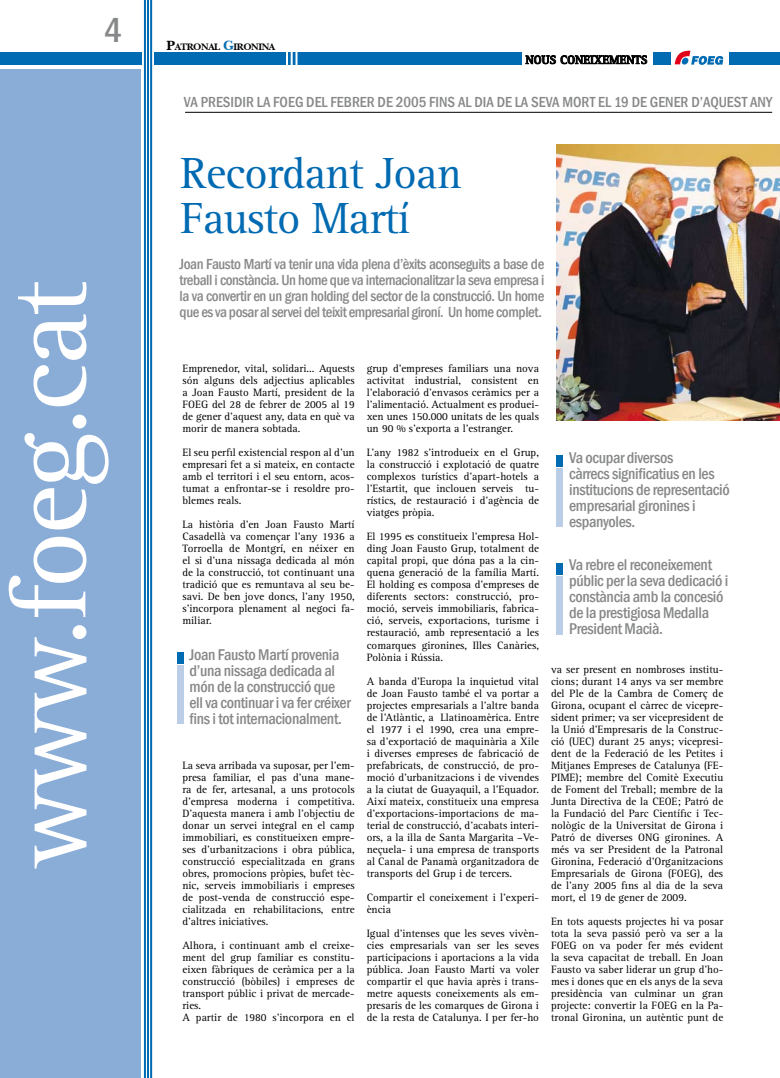
<style>
.page{position:relative;width:780px;height:1078px;background:#fff}
.page>*{position:absolute;margin:0;border:0;box-sizing:border-box;transform-origin:0 0}
.t1{font:110.3px "Rotis Serif";letter-spacing:-.03em;color:#fff}
.t2{font:45px/45px "Rotis Serif";letter-spacing:-.02em;color:#006ab2}
.t3{font:500 condensed 16px/16px "Franklin Gothic";letter-spacing:-.02em;color:#878889}
.t4{font:500 condensed 15px/16px "Franklin Gothic";color:#878889;text-align:justify}
.t5{font:700 12px "Rotis Serif";letter-spacing:.01em;color:#000}
.t6{font:11px/12px "Rotis Serif";color:#000;text-align:justify}
.t7{font:9.8px "New BAS Kbold";letter-spacing:-.045em;color:#000}
.s1{font-size:14px}
.s2{font-size:14px;color:#006ab2}
</style>
<div class="page">
<div style="left:0;top:69px;width:141px;height:1008px;background:#8aadd7"></div>
<div style="left:155px;top:52px;width:516px;height:12px;background:#006ab2"></div>
<svg style="left:674px;top:50px;width:49px;height:15px"></svg>
<div style="left:729px;top:52px;width:51px;height:12px;background:#006ab2"></div>
<hr style="left:286px;top:47px;width:2px;height:28px;background:#fff">
<hr style="left:291px;top:47px;width:2px;height:28px;background:#fff">
<hr style="left:295px;top:47px;width:2px;height:28px;background:#fff">
<hr style="left:144px;top:0;width:2px;height:1077px;background:#006ab2">
<hr style="left:147px;top:0;width:2px;height:1077px;background:#006ab2">
<hr style="left:150px;top:0;width:2px;height:1077px;background:#006ab2">
<div style="left:0;top:52px;width:141px;height:12px;background:#006ab2"></div>
<div style="left:522px;top:50px;width:130px;height:17px;background:#fff"></div>
<svg style="left:525px;top:55px;width:122px;height:10px"></svg>
<hr style="left:185px;top:112px;width:587px;height:1px;background:#000">
<img style="left:556px;top:144px;width:224px;height:276px">
<div style="left:556px;top:455px;width:7px;height:12px;background:#006ab2"></div>
<div style="left:556px;top:468px;width:7px;height:58px;background:#bccee7"></div>
<div style="left:177px;top:652px;width:7px;height:11px;background:#006ab2"></div>
<div style="left:177px;top:665px;width:6px;height:58px;background:#bccee7"></div>
<div style="left:556px;top:563px;width:7px;height:11px;background:#006ab2"></div>
<div style="left:556px;top:575px;width:7px;height:59px;background:#bccee7"></div>
<h1 class="t1" style="left:-14px;top:868px;width:589px;rotate:-90deg">www.foeg.cat</h1>
<p class="t7" style="left:166px;top:41px;width:110px"><span class="s1">P</span>ATRONAL <span class="s2">G</span>IRONINA</p>
<p class="t5" style="left:525px;top:53px;width:123px">NOUS CONEIXEMENTS</p>
<h3 class="t4" style="left:184px;top:93px;width:589px">VA PRESIDIR LA FOEG DEL FEBRER DE 2005 FINS AL DIA DE LA SEVA MORT EL 19 DE GENER D’AQUEST ANY</h3>
<h2 class="t2" style="left:180px;top:152px;width:283px">Recordant Joan<br>Fausto Martí</h2>
<p class="t4" style="left:180px;top:255px;width:366px">Joan Fausto Martí va tenir una vida plena d’èxits aconseguits a base de treball i constància. Un home que va internacionalitzar la seva empresa i la va convertir en un gran holding del sector de la construcció. Un home que es va posar al servei del teixit empresarial gironí. Un home complet.</p>
<p class="t6" style="left:182px;top:363px;width:174px">Emprenedor, vital, solidari... Aquests són alguns dels adjectius aplicables a Joan Fausto Martí, president de la FOEG del 28 de febrer de 2005 al 19 de gener d’aquest any, data en què va morir de manera sobtada.</p>
<p class="t6" style="left:182px;top:447px;width:174px">El seu perfil existencial respon al d’un empresari fet a si mateix, en contacte amb el territori i el seu entorn, acos&shy;tumat a enfrontar-se i resoldre pro&shy;blemes reals.</p>
<p class="t6" style="left:182px;top:519px;width:174px">La història d’en Joan Fausto Martí Casadellà va començar l’any 1936 a Torroella de Montgrí, en néixer en el si d’una nissaga dedicada al món de la construcció, tot continuant una tradició que es remuntava al seu be&shy;savi. De ben jove doncs, l’any 1950, s’incorpora plenament al negoci fa&shy;miliar.</p>
<h3 class="t3" style="left:189px;top:646px;width:163px">Joan Fausto Martí provenia d’una nissaga dedicada al món de la construcció que ell va continuar i va fer créixer fins i tot internacionalment.</h3>
<p class="t6" style="left:182px;top:759px;width:174px">La seva arribada va suposar, per l’em&shy;presa familiar, el pas d’una mane&shy;ra de fer, artesanal, a uns protocols d’empresa moderna i competitiva.<br>D’aquesta manera i amb l’objectiu de donar un servei integral en el camp immobiliari, es constitueixen empre&shy;ses d’urbanitzacions i obra pública, construcció especialitzada en grans obres, promocions pròpies, bufet tèc&shy;nic, serveis immobiliaris i empreses de post-venda de construcció espe&shy;cialitzada en rehabilitacions, entre d’altres iniciatives.</p>
<p class="t6" style="left:182px;top:939px;width:174px;text-align:left">Alhora, i continuant amb el creixe&shy;ment del grup familiar es constitu&shy;eixen fàbriques de ceràmica per a la construcció (bòbiles) i empreses de transport públic i privat de mercade&shy;ries.<br>A partir de 1980 s’incorpora en el</p>
<p class="t6" style="left:367px;top:363px;width:174px">grup d’empreses familiars una nova activitat industrial, consistent en l’elaboració d’envasos ceràmics per a l’alimentació. Actualment es produei&shy;xen unes 150.000 unitats de les quals un 90 % s’exporta a l’estranger.</p>
<p class="t6" style="left:367px;top:447px;width:174px">L’any 1982 s’introdueix en el Grup, la construcció i explotació de quatre complexos turístics d’apart-hotels a l’Estartit, que inclouen serveis tu&shy;rístics, de restauració i d’agència de viatges pròpia.</p>
<p class="t6" style="left:367px;top:531px;width:174px">El 1995 es constitueix l’empresa Hol&shy;ding Joan Fausto Grup, totalment de capital propi, que dóna pas a la cin&shy;quena generació de la família Martí.<br>El holding es composa d’empreses de diferents sectors: construcció, pro&shy;moció, serveis immobiliaris, fabrica&shy;ció, serveis, exportacions, turisme i restauració, amb representació a les comarques gironines, Illes Canàries, Polònia i Rússia.</p>
<p class="t6" style="left:367px;top:675px;width:174px">A banda d’Europa la inquietud vital de Joan Fausto també el va portar a projectes empresarials a l’altre banda de l’Atlàntic, a Llatinoamèrica. Entre el 1977 i el 1990, crea una empre&shy;sa d’exportació de maquinària a Xile i diverses empreses de fabricació de prefabricats, de construcció, de pro&shy;moció d’urbanitzacions i de vivendes a la ciutat de Guayaquil, a l’Equador.<br>Així mateix, constitueix una empresa d’exportacions-importacions de ma&shy;terial de construcció, d’acabats interi&shy;ors, a la illa de Santa Margarita –Ve&shy;neçuela- i una empresa de transports al Canal de Panamà organitzadora de transports del Grup i de tercers.</p>
<p class="t6" style="left:367px;top:891px;width:174px">Compartir el coneixement i l’experi&shy;ència</p>
<p class="t6" style="left:367px;top:927px;width:174px">Igual d’intenses que les seves vivèn&shy;cies empresarials van ser les seves participacions i aportacions a la vida pública. Joan Fausto Martí va voler compartir el que havia après i trans&shy;metre aquests coneixements als em&shy;presaris de les comarques de Girona i de la resta de Catalunya. I per fer-ho</p>
<h3 class="t3" style="left:569px;top:449px;width:162px">Va ocupar diversos<br>càrrecs significatius en les institucions de representació empresarial gironines i espanyoles.</h3>
<h3 class="t3" style="left:569px;top:557px;width:161px">Va rebre el reconeixement públic per la seva dedicació i constància amb la concesió de la prestigiosa Medalla<br>President Macià.</h3>
<p class="t6" style="left:551px;top:663px;width:174px">va ser present en nombroses institu&shy;cions; durant 14 anys va ser membre del Ple de la Cambra de Comerç de Girona, ocupant el càrrec de vicepre&shy;sident primer; va ser vicepresident de la Unió d’Empresaris de la Construc&shy;ció (UEC) durant 25 anys; vicepresi&shy;dent de la Federació de les Petites i Mitjanes Empreses de Catalunya (FE-PIME); membre del Comitè Executiu de Foment del Treball; membre de la Junta Directiva de la CEOE; Patró de la Fundació del Parc Científic i Tec&shy;nològic de la Universitat de Girona i Patró de diverses ONG gironines. A més va ser President de la Patronal Gironina, Federació d’Organitzacions Empresarials de Girona (FOEG), des de l’any 2005 fins al dia de la seva mort, el 19 de gener de 2009.</p>
<p class="t6" style="left:551px;top:915px;width:174px">En tots aquests projectes hi va posar tota la seva passió però va ser a la FOEG on va poder fer més evident la seva capacitat de treball. En Joan Fausto va saber liderar un grup d’ho&shy;mes i dones que en els anys de la seva presidència van culminar un gran projecte: convertir la FOEG en la Pa&shy;tronal Gironina, un autèntic punt de</p>
</div>
